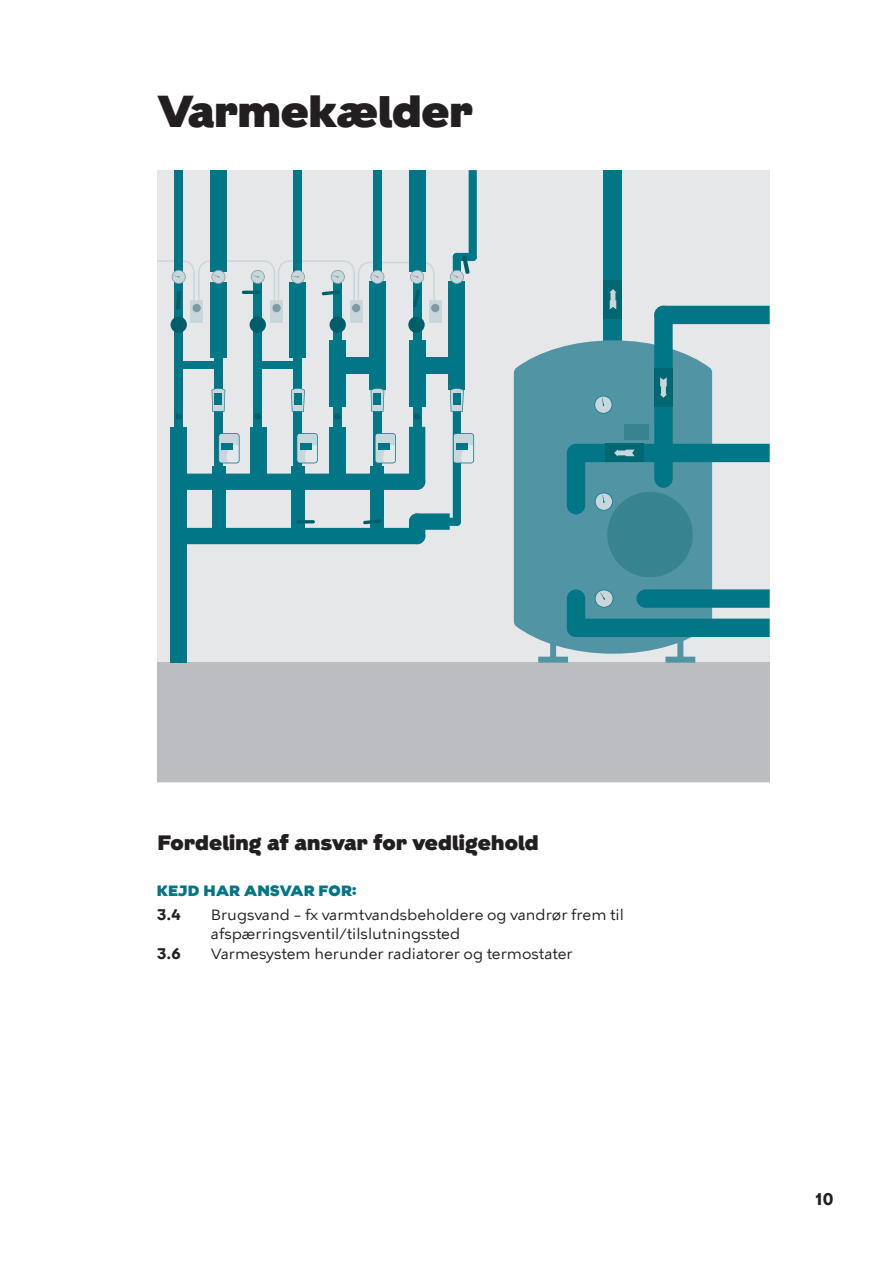
<style>
.page{position:relative;width:893px;height:1263px;background:#fff}
.page>*{position:absolute;margin:0;border:0;box-sizing:border-box;transform-origin:0 0}
.t1{font:900 45px "KBH";color:#231f20}
.t2{font:900 21px "KBH";letter-spacing:.01em;color:#231f20}
.t3{font:16.5px "KBH Bold 2";color:#231f20}
.t4{font:15px/19.5px "KBH Tekst 2";color:#231f20}
.t5{font:15px "KBH Black 2";letter-spacing:.01em;color:#017687}
.t6{font:700 15px "KBH Tekst";color:#231f20}
</style>
<div class="page">
<div style="left:157px;top:170px;width:613px;height:612px;background:#e6e7e9"></div>
<div style="left:157px;top:663px;width:613px;height:119px;background:#bcbdc0"></div>
<div style="left:409px;top:170px;width:16px;height:102px;background:#017687"></div>
<div style="left:453px;top:253px;width:8px;height:273px;background:#017687;border-radius:4px"></div>
<div style="left:437px;top:518px;width:24px;height:8px;background:#017687;border-radius:4px"></div>
<div style="left:334px;top:277px;width:8px;height:208px;background:#017687"></div>
<div style="left:413px;top:171px;width:8px;height:314px;background:#017687"></div>
<div style="left:604px;top:170px;width:18px;height:180px;background:#017687"></div>
<div style="left:514px;top:345px;width:198px;height:294px;background:#5194a4"></div>
<div style="left:607px;top:492px;width:86px;height:85px;background:#388390;border-radius:50%"></div>
<div style="left:604px;top:280px;width:18px;height:39px;background:#016873"></div>
<svg style="left:567px;top:289px;width:203px;height:225px"></svg>
<svg style="left:538px;top:589px;width:232px;height:74px"></svg>
<div style="left:329px;top:341px;width:17px;height:66px;background:#017687"></div>
<div style="left:210px;top:282px;width:17px;height:75px;background:#017687"></div>
<div style="left:210px;top:170px;width:17px;height:102px;background:#017687"></div>
<div style="left:214px;top:170px;width:9px;height:308px;background:#017687"></div>
<div style="left:175px;top:170px;width:8px;height:259px;background:#017687"></div>
<div style="left:254px;top:277px;width:8px;height:152px;background:#017687"></div>
<div style="left:290px;top:282px;width:16px;height:75px;background:#017687"></div>
<div style="left:294px;top:170px;width:8px;height:307px;background:#017687"></div>
<div style="left:171px;top:427px;width:16px;height:235px;background:#017687"></div>
<div style="left:373px;top:170px;width:8px;height:307px;background:#017687"></div>
<div style="left:369px;top:282px;width:17px;height:108px;background:#017687"></div>
<div style="left:449px;top:281px;width:16px;height:109px;background:#017687"></div>
<div style="left:212px;top:467px;width:13px;height:64px;background:#017687"></div>
<div style="left:291px;top:467px;width:13px;height:64px;background:#017687"></div>
<div style="left:371px;top:467px;width:13px;height:64px;background:#017687"></div>
<svg style="left:453px;top:433px;width:21px;height:30px"></svg>
<svg style="left:187px;top:427px;width:238px;height:63px"></svg>
<svg style="left:291px;top:388px;width:14px;height:24px"></svg>
<div style="left:294px;top:393px;width:8px;height:11px;background:#017687"></div>
<svg style="left:212px;top:388px;width:13px;height:24px"></svg>
<div style="left:215px;top:393px;width:7px;height:11px;background:#017687"></div>
<svg style="left:371px;top:388px;width:13px;height:24px"></svg>
<div style="left:374px;top:393px;width:7px;height:11px;background:#017687"></div>
<svg style="left:450px;top:388px;width:14px;height:24px"></svg>
<div style="left:453px;top:393px;width:7px;height:11px;background:#017687"></div>
<div style="left:336px;top:357px;width:42px;height:17px;background:#017687"></div>
<div style="left:417px;top:357px;width:42px;height:17px;background:#017687"></div>
<div style="left:179px;top:361px;width:36px;height:8px;background:#017687"></div>
<div style="left:260px;top:361px;width:36px;height:8px;background:#017687"></div>
<svg style="left:187px;top:513px;width:263px;height:31px"></svg>
<svg style="left:450px;top:170px;width:27px;height:114px"></svg>
<div style="left:250px;top:317px;width:16px;height:16px;background:#005e6b;border-radius:50%"></div>
<div style="left:171px;top:317px;width:16px;height:16px;background:#005e6b;border-radius:50%"></div>
<svg style="left:176px;top:413px;width:6px;height:6px"></svg>
<svg style="left:255px;top:413px;width:6px;height:6px"></svg>
<div style="left:334px;top:413px;width:7px;height:6px;background:#005e6b;border-radius:50%"></div>
<svg style="left:414px;top:413px;width:6px;height:6px"></svg>
<div style="left:330px;top:317px;width:16px;height:16px;background:#005e6b;border-radius:50%"></div>
<div style="left:408px;top:317px;width:17px;height:16px;background:#005e6b;border-radius:50%"></div>
<div style="left:190px;top:300px;width:13px;height:22px;background:#c9d6db"></div>
<div style="left:270px;top:300px;width:13px;height:22px;background:#c9d6db"></div>
<div style="left:350px;top:300px;width:13px;height:22px;background:#c9d6db"></div>
<div style="left:429px;top:300px;width:13px;height:22px;background:#c9d6db"></div>
<svg style="left:157px;top:260px;width:283px;height:53px"></svg>
<div style="left:409px;top:341px;width:16px;height:66px;background:#017687"></div>
<div style="left:409px;top:513px;width:16px;height:31px;background:#017687;border-radius:8px"></div>
<h2 class="t1" style="left:157px;top:85px;width:317px">Varmekælder</h2>
<h3 class="t2" style="left:157px;top:830px;width:383px">Fordeling af ansvar for vedligehold</h3>
<h4 class="t5" style="left:157px;top:881px;width:201px">KEJD HAR ANSVAR FOR:</h4>
<p class="t6" style="left:157px;top:905px;width:25px">3.4</p>
<p class="t4" style="left:211px;top:904px;width:414px">Brugsvand – fx varmtvandsbeholdere og vandrør frem til afspærringsventil/tilslutningssted</p>
<p class="t6" style="left:157px;top:944px;width:25px">3.6</p>
<p class="t4" style="left:211px;top:943px;width:363px">Varmesystem herunder radiatorer og termostater</p>
<p class="t3" style="left:816px;top:1189px;width:19px">10</p>
</div>
